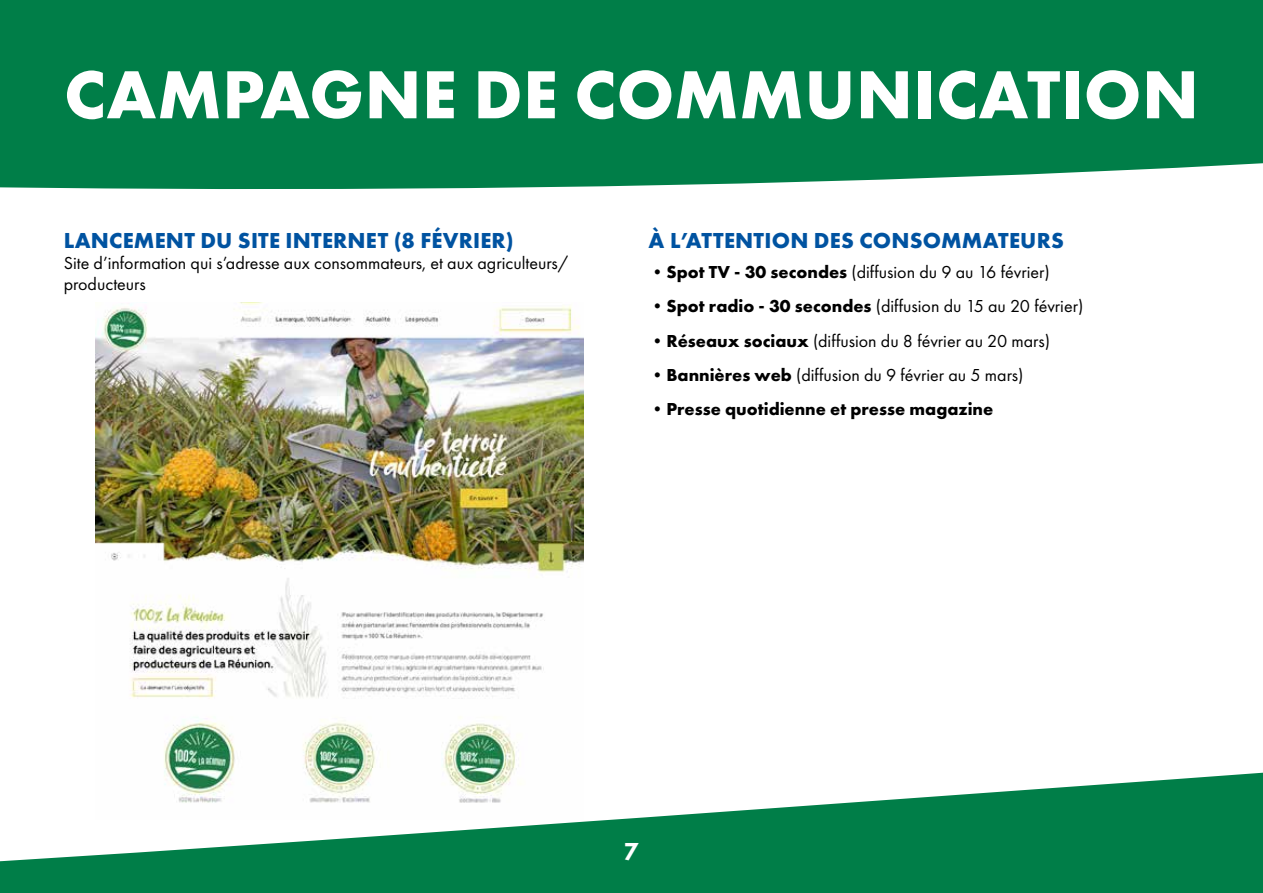
<style>
.page{position:relative;width:1263px;height:893px;background:#fff}
.page>*{position:absolute;margin:0;border:0;box-sizing:border-box;transform-origin:0 0}
.t1{font:700 70.5px "Futura PT";letter-spacing:.01em;color:#fff}
.t2{font:800 25.5px "Futura PT";color:#fff}
.t3{font:700 22.5px "Futura PT";letter-spacing:.01em;color:#0053a1}
.t4{font:18px/21px "Futura PT";color:#000}
.t5{font:700 18px "Futura PT";color:#000}
.s1{font-weight:700}
</style>
<div class="page">
<div style="left:0;top:0;width:1263px;height:189px;background:#007e48"></div>
<svg style="left:0;top:772px;width:1263px;height:121px;fill:#007e48"></svg>
<img style="left:95px;top:303px;width:488px;height:517px">
<h1 class="t1" style="left:64px;top:49px;width:1136px">CAMPAGNE DE COMMUNICATION</h1>
<p class="t3" style="left:64px;top:226px;width:451px">LANCEMENT DU SITE INTERNET (8 FÉVRIER)</p>
<p class="t4" style="left:64px;top:252px;width:506px">Site d’information qui s’adresse aux consommateurs, et aux agriculteurs/ producteurs</p>
<p class="t3" style="left:649px;top:226px;width:417px">À L’ATTENTION DES CONSOMMATEURS</p>
<p class="t4" style="left:648px;top:261px;width:403px"><span class="s1">•Spot TV - 30 secondes</span> (diffusion du 9 au 16 février)</p>
<p class="t4" style="left:648px;top:296px;width:436px"><span class="s1">•Spot radio - 30 secondes</span> (diffusion du 15 au 20 février)</p>
<p class="t4" style="left:648px;top:330px;width:403px"><span class="s1">•Réseaux sociaux</span> (diffusion du 8 février au 20 mars)</p>
<p class="t4" style="left:648px;top:364px;width:376px"><span class="s1">•Bannières web</span> (diffusion du 9 février au 5 mars)</p>
<p class="t5" style="left:648px;top:398px;width:346px">•Presse quotidienne et presse magazine</p>
<h2 class="t2" style="left:624px;top:836px;width:17px">7</h2>
</div>
